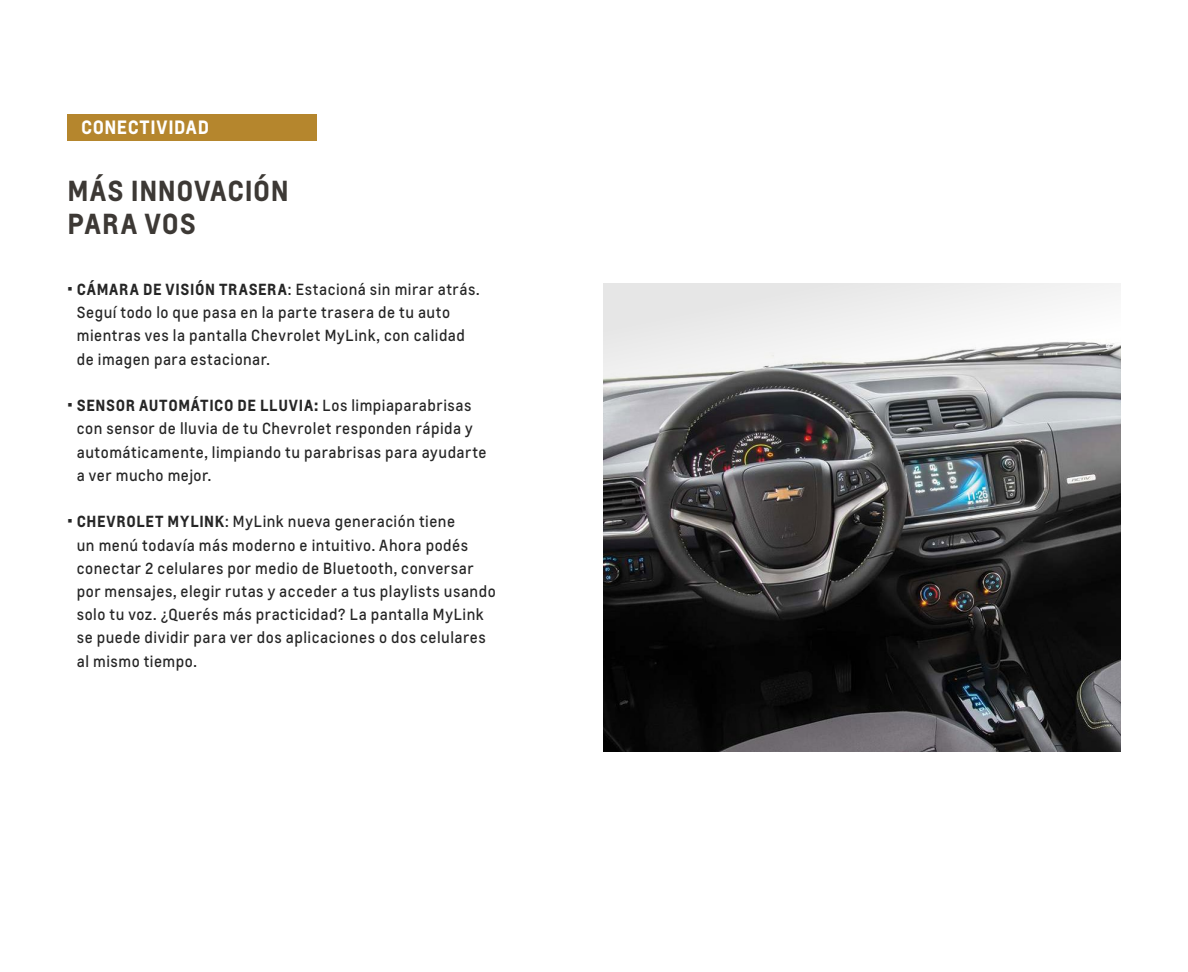
<style>
.page{position:relative;width:1188px;height:972px;background:#fff}
.page>*{position:absolute;margin:0;border:0;box-sizing:border-box;transform-origin:0 0}
.t1{font:700 27px/32.4px "Louis Global 2";letter-spacing:.025em;color:#3d3935}
.t2{font:700 18px "Louis Global 2";letter-spacing:.035em;color:#fff}
.t3{font:15px/23.2px "Louis Global 2";letter-spacing:.035em;color:#262626}
.s1{font-weight:700}
</style>
<div class="page">
<div style="left:68px;top:114px;width:249px;height:27px;background:#b5862d"></div>
<svg style="left:603px;top:284px;width:517px;height:468px;background:#5f6061"></svg>
<p class="t2" style="left:81px;top:114px;width:130px">CONECTIVIDAD</p>
<h1 class="t1" style="left:68px;top:174px;width:223px">MÁS INNOVACIÓN<br>PARA VOS</h1>
<p class="t3" style="left:77px;top:277px;width:404px;text-indent:-9px"><span class="s1">• CÁMARA DE VISIÓN TRASERA</span>: Estacioná sin mirar atrás.<br>Seguí todo lo que pasa en la parte trasera de tu auto mientras ves la pantalla Chevrolet MyLink, con calidad de imagen para estacionar.</p>
<p class="t3" style="left:77px;top:394px;width:411px;text-indent:-9px"><span class="s1">• SENSOR AUTOMÁTICO DE LLUVIA:</span> Los limpiaparabrisas con sensor de lluvia de tu Chevrolet responden rápida y automáticamente, limpiando tu parabrisas para ayudarte a ver mucho mejor.</p>
<p class="t3" style="left:77px;top:510px;width:420px;text-indent:-9px"><span class="s1">• CHEVROLET MYLINK</span>: MyLink nueva generación tiene<br>un menú todavía más moderno e intuitivo. Ahora podés conectar 2 celulares por medio de Bluetooth, conversar por mensajes, elegir rutas y acceder a tus playlists usando solo tu voz. ¿Querés más practicidad? La pantalla MyLink se puede dividir para ver dos aplicaciones o dos celulares al mismo tiempo.</p>
</div>
